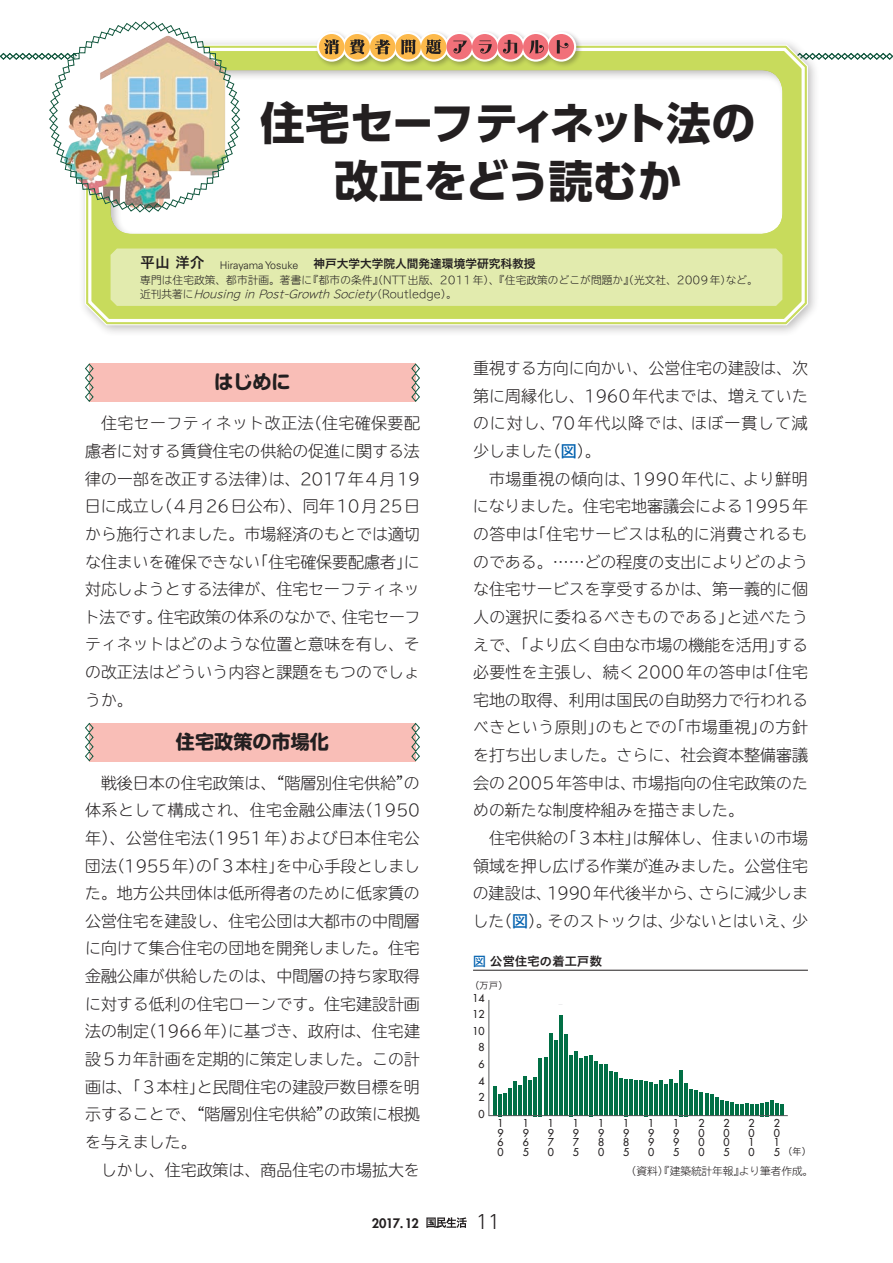
<style>
.page{position:relative;width:893px;height:1263px;background:#fff}
.page>*{position:absolute;margin:0;border:0;box-sizing:border-box;transform-origin:0 0}
.t1{font:700 44.7px/57.4px "UD Shin Go Pro";letter-spacing:-.03em;color:#231f20;text-align:center}
.t2{font:700 19.2px "Shin M Go Pro";color:#231f20}
.t3{font:300 19.2px "UD Shin Go C Oniz Pr 6 N";color:#231f20}
.t4{font:300 15.9px/27.6px "TBUDR Go Std Super";color:#231f20;text-align:justify}
.t5{font:12.75px "Koburina Go Std W6";letter-spacing:-.025em;color:#231f20}
.t6{font:800 12.75px "Futura Std";letter-spacing:-.04em;color:#231f20}
.t7{font:11.7px "Hira Kaku Pro W6";color:#231f20}
.t8{font:300 10.65px/13.8px "TBUDR Go Std Super";letter-spacing:.01em;color:#231f20}
.t9{font:500 10.65px/9.6px "Futura Std";color:#231f20;text-align:justify}
.t10{font:300 10.65px "Univers LT Std";color:#231f20}
.t11{font:9.6px "Koburina Go Std W3";color:#231f20}
.s1{font-family:"Koburina Go Std W6";font-weight:400;font-size:14.85px}
.s2{font-style:italic}
.s3{font-family:"Koz Go Pro";font-weight:500;color:#0160ae}
.s4{font-family:"Futura Std";font-weight:500;font-size:10.65px}
</style>
<div class="page">
<svg style="left:426px;top:1217px;width:41px;height:11px"></svg>
<div style="left:78px;top:37px;width:741px;height:300px;background:#231f20;opacity:.3"></div>
<svg style="left:87px;top:213px;width:719px;height:111px"></svg>
<div style="left:110px;top:69px;width:675px;height:167px;background:#231f20;opacity:.3"></div>
<div style="left:111px;top:248px;width:671px;height:58px;background:#e2ebae"></div>
<svg style="left:0;top:21px;width:893px;height:192px"></svg>
<div style="left:89px;top:364px;width:327px;height:38px;background:#f9beb7"></div>
<svg style="left:85px;top:363px;width:9px;height:39px"></svg>
<svg style="left:411px;top:363px;width:9px;height:39px"></svg>
<div style="left:89px;top:723px;width:327px;height:38px;background:#f9beb7"></div>
<svg style="left:85px;top:722px;width:9px;height:40px"></svg>
<svg style="left:411px;top:722px;width:9px;height:40px"></svg>
<hr style="left:473px;top:970px;width:335px;height:1px;background:#231f20">
<hr style="left:780px;top:1104px;width:4px;height:11px;background:#016f45">
<hr style="left:775px;top:1103px;width:4px;height:12px;background:#016f45">
<hr style="left:770px;top:1100px;width:4px;height:16px;background:#016f45">
<hr style="left:765px;top:1102px;width:4px;height:14px;background:#016f45">
<hr style="left:760px;top:1103px;width:4px;height:13px;background:#016f45">
<hr style="left:755px;top:1104px;width:4px;height:11px;background:#016f45">
<hr style="left:750px;top:1104px;width:4px;height:12px;background:#016f45">
<hr style="left:745px;top:1103px;width:4px;height:13px;background:#016f45">
<hr style="left:740px;top:1104px;width:4px;height:12px;background:#016f45">
<svg style="left:735px;top:1104px;width:3px;height:11px"></svg>
<hr style="left:730px;top:1102px;width:3px;height:14px;background:#016f45">
<hr style="left:725px;top:1102px;width:3px;height:14px;background:#016f45">
<hr style="left:720px;top:1100px;width:3px;height:16px;background:#016f45">
<hr style="left:715px;top:1097px;width:3px;height:19px;background:#016f45">
<hr style="left:710px;top:1095px;width:3px;height:21px;background:#016f45">
<hr style="left:705px;top:1094px;width:3px;height:22px;background:#016f45">
<hr style="left:700px;top:1092px;width:3px;height:24px;background:#016f45">
<hr style="left:695px;top:1090px;width:3px;height:26px;background:#016f45">
<hr style="left:690px;top:1089px;width:3px;height:27px;background:#016f45">
<hr style="left:685px;top:1083px;width:3px;height:33px;background:#016f45">
<hr style="left:680px;top:1070px;width:3px;height:46px;background:#016f45">
<hr style="left:675px;top:1083px;width:3px;height:33px;background:#016f45">
<hr style="left:669px;top:1079px;width:4px;height:37px;background:#016f45">
<hr style="left:664px;top:1084px;width:4px;height:32px;background:#016f45">
<hr style="left:659px;top:1080px;width:4px;height:36px;background:#016f45">
<hr style="left:654px;top:1084px;width:4px;height:32px;background:#016f45">
<hr style="left:649px;top:1082px;width:4px;height:34px;background:#016f45">
<hr style="left:644px;top:1081px;width:4px;height:35px;background:#016f45">
<hr style="left:639px;top:1081px;width:4px;height:35px;background:#016f45">
<hr style="left:634px;top:1081px;width:4px;height:35px;background:#016f45">
<hr style="left:629px;top:1079px;width:4px;height:37px;background:#016f45">
<hr style="left:624px;top:1079px;width:4px;height:37px;background:#016f45">
<hr style="left:619px;top:1079px;width:4px;height:37px;background:#016f45">
<hr style="left:614px;top:1072px;width:4px;height:44px;background:#016f45">
<hr style="left:609px;top:1072px;width:4px;height:44px;background:#016f45">
<hr style="left:604px;top:1064px;width:4px;height:52px;background:#016f45">
<hr style="left:599px;top:1064px;width:4px;height:52px;background:#016f45">
<hr style="left:594px;top:1061px;width:4px;height:55px;background:#016f45">
<hr style="left:589px;top:1055px;width:4px;height:61px;background:#016f45">
<hr style="left:584px;top:1057px;width:4px;height:59px;background:#016f45">
<hr style="left:579px;top:1059px;width:4px;height:57px;background:#016f45">
<hr style="left:574px;top:1051px;width:4px;height:65px;background:#016f45">
<hr style="left:569px;top:1055px;width:3px;height:61px;background:#016f45">
<hr style="left:564px;top:1034px;width:3px;height:82px;background:#016f45">
<hr style="left:559px;top:1015px;width:3px;height:101px;background:#016f45">
<hr style="left:554px;top:1041px;width:3px;height:75px;background:#016f45">
<hr style="left:549px;top:1033px;width:3px;height:83px;background:#016f45">
<hr style="left:544px;top:1057px;width:3px;height:59px;background:#016f45">
<hr style="left:539px;top:1058px;width:3px;height:58px;background:#016f45">
<hr style="left:534px;top:1077px;width:3px;height:39px;background:#016f45">
<hr style="left:529px;top:1080px;width:3px;height:36px;background:#016f45">
<hr style="left:524px;top:1076px;width:3px;height:40px;background:#016f45">
<hr style="left:519px;top:1086px;width:3px;height:30px;background:#016f45">
<hr style="left:514px;top:1082px;width:3px;height:34px;background:#016f45">
<hr style="left:509px;top:1088px;width:3px;height:28px;background:#016f45">
<hr style="left:503px;top:1093px;width:4px;height:23px;background:#016f45">
<hr style="left:498px;top:1094px;width:4px;height:22px;background:#016f45">
<hr style="left:493px;top:1087px;width:4px;height:29px;background:#016f45">
<hr style="left:488px;top:1000px;width:1px;height:116px;background:#57585a">
<hr style="left:489px;top:1115px;width:299px;height:1px;background:#57585a">
<h1 class="t1" style="left:261px;top:93px;width:497px">住宅セーフティネット法の改正をどう読むか</h1>
<p class="t10" style="left:140px;top:259px;width:160px"><span class="s1">平山 洋介　</span>Hirayama Yosuke</p>
<p class="t7" style="left:313px;top:253px;width:224px">神戸大学大学院人間発達環境学研究科教授</p>
<p class="t8" style="left:140px;top:273px;width:619px">専門は住宅政策、都市計画。著書に『都市の条件』（NTT出版、2011年）、『住宅政策のどこが問題か』（光文社、2009年）など。近刊共著に <span class="s2">HousinginPost-GrowthSociety</span>（ R o u t l e d g e ）。</p>
<p class="t2" style="left:214px;top:366px;width:78px">はじめに</p>
<p class="t4" style="left:84px;top:409px;width:338px;text-indent:17px">住宅セーフティネット改正法（住宅確保要配慮者に対する賃貸住宅の供給の促進に関する法律の一部を改正する法律）は、2017年４月19日に成立し（４月26日公布）、同年10月25日から施行されました。市場経済のもとでは適切な住まいを確保できない「住宅確保要配慮者」に対応しようとする法律が、住宅セーフティネット法です。住宅政策の体系のなかで、住宅セーフティネットはどのような位置と意味を有し、その改正法はどういう内容と課題をもつのでしょうか。</p>
<p class="t2" style="left:176px;top:726px;width:155px">住宅政策の市場化</p>
<p class="t4" style="left:85px;top:768px;width:337px;text-indent:16px">戦後日本の住宅政策は、“階層別住宅供給”の体系として構成され、住宅金融公庫法（1950年）、公営住宅法（1951年）および日本住宅公団法（1955年）の「３本柱」を中心手段としました。地方公共団体は低所得者のために低家賃の公営住宅を建設し、住宅公団は大都市の中間層に向けて集合住宅の団地を開発しました。住宅金融公庫が供給したのは、中間層の持ち家取得に対する低利の住宅ローンです。住宅建設計画法の制定（1966年）に基づき、政府は、住宅建設５カ年計画を定期的に策定しました。この計画は、「３本柱」と民間住宅の建設戸数目標を明示することで、“階層別住宅供給”の政策に根拠を与えました。</p>
<p class="t4" style="left:101px;top:1155px;width:320px">しかし、住宅政策は、商品住宅の市場拡大を</p>
<p class="t4" style="left:473px;top:354px;width:337px">重視する方向に向かい、公営住宅の建設は、次第に周縁化し、1960年代までは、増えていたのに対し、70年代以降では、ほぼ一貫して減少しました（<span class="s3">図</span>）。</p>
<p class="t4" style="left:473px;top:464px;width:337px;text-indent:16px">市場重視の傾向は、1990年代に、より鮮明になりました。住宅宅地審議会による1995年の答申は「住宅サービスは私的に消費されるものである。……どの程度の支出によりどのような住宅サービスを享受するかは、第一義的に個人の選択に委ねるべきものである」と述べたうえで、「より広く自由な市場の機能を活用」する必要性を主張し、続く 2000年の答申は「住宅宅地の取得、利用は国民の自助努力で行われるべきという原則」のもとでの「市場重視」の方針を打ち出しました。さらに、社会資本整備審議会の 2005年答申は、市場指向の住宅政策のための新たな制度枠組みを描きました。</p>
<p class="t4" style="left:473px;top:824px;width:337px;text-indent:16px">住宅供給の「３本柱」は解体し、住まいの市場領域を押し広げる作業が進みました。公営住宅の建設は、1990年代後半から、さらに減少しました（<span class="s3">図</span>）。そのストックは、少ないとはいえ、少</p>
<p class="t5" style="left:473px;top:951px;width:131px"><span class="s3">図</span>公営住宅の着工戸数</p>
<p class="t11" style="left:470px;top:978px;width:40px">（万戸）</p>
<p class="t9" style="left:472px;top:993px;width:14px">14</p>
<p class="t9" style="left:472px;top:1009px;width:14px">12</p>
<p class="t9" style="left:472px;top:1026px;width:14px">10</p>
<p class="t9" style="left:479px;top:1043px;width:8px">8</p>
<p class="t9" style="left:479px;top:1059px;width:8px">6</p>
<p class="t9" style="left:479px;top:1076px;width:8px">4</p>
<p class="t9" style="left:479px;top:1092px;width:8px">2</p>
<p class="t9" style="left:479px;top:1109px;width:8px">0</p>
<p class="t9" style="left:498px;top:1118px;width:8px">1<br>9<br>6<br>0</p>
<p class="t9" style="left:523px;top:1118px;width:8px">1<br>9<br>6<br>5</p>
<p class="t9" style="left:548px;top:1118px;width:8px">1<br>9<br>7<br>0</p>
<p class="t9" style="left:573px;top:1118px;width:8px">1<br>9<br>7<br>5</p>
<p class="t9" style="left:598px;top:1118px;width:8px">1<br>9<br>8<br>0</p>
<p class="t9" style="left:623px;top:1118px;width:8px">1<br>9<br>8<br>5</p>
<p class="t9" style="left:648px;top:1118px;width:8px">1<br>9<br>9<br>0</p>
<p class="t9" style="left:673px;top:1118px;width:8px">1<br>9<br>9<br>5</p>
<p class="t9" style="left:698px;top:1118px;width:8px">2<br>0<br>0<br>0</p>
<p class="t9" style="left:723px;top:1118px;width:8px">2<br>0<br>0<br>5</p>
<p class="t9" style="left:749px;top:1118px;width:8px">2<br>0<br>1<br>0</p>
<p class="t9" style="left:774px;top:1118px;width:8px">2<br>0<br>1</p>
<p class="t11" style="left:774px;top:1144px;width:39px"><span class="s4">5</span> （年）</p>
<p class="t8" style="left:626px;top:1163px;width:189px">（資料）『建築統計年報』より筆者作成。</p>
<p class="t6" style="left:372px;top:1215px;width:49px">2017.12</p>
<p class="t3" style="left:476px;top:1206px;width:26px">11</p>
</div>
